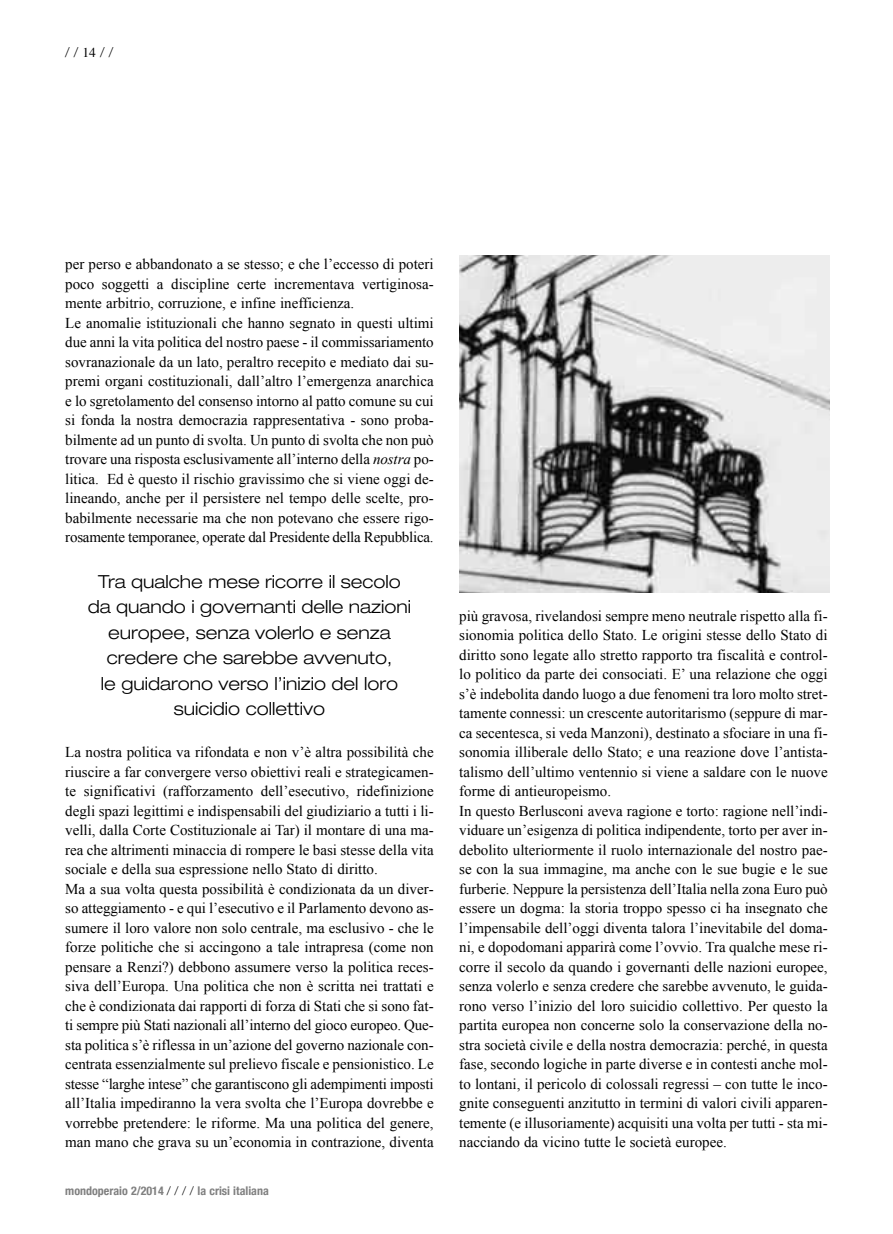
<style>
.page{position:relative;width:893px;height:1234px;background:#fff}
.page>*{position:absolute;margin:0;border:0;box-sizing:border-box;transform-origin:0 0}
.t1{font:300 expanded 18px/25.5px "Helvetica Neue";color:#000;text-align:center}
.t2{font:15px/19.5px "Times New Roman";color:#000}
.t3{font:300 13.5px "Helvetica Neue";color:#000}
.t4{font:700 condensed 12px "Helvetica Neue";color:#808080}
.s1{font-family:"Times";font-weight:400}
.s2{font-style:italic}
.s3{font-weight:300;font-stretch:normal;color:#000}
</style>
<div class="page">
<img style="left:459px;top:255px;width:370px;height:337px">
<p class="t3" style="left:65px;top:44px;width:50px">//<span class="s1">14</span>//</p>
<p class="t2" style="left:65px;top:254px;width:370px">per perso e abbandonato a se stesso; e che l’eccesso di poteri poco soggetti a discipline certe incrementava vertiginosa&shy;mente arbitrio, corruzione, e infine inefficienza.<br>Le anomalie istituzionali che hanno segnato in questi ultimi due anni la vita politica del nostro paese - il commissariamento sovranazionale da un lato, peraltro recepito e mediato dai su&shy;premi organi costituzionali, dall’altro l’emergenza anarchica e lo sgretolamento del consenso intorno al patto comune su cui si fonda la nostra democrazia rappresentativa - sono proba&shy;bilmente ad un punto di svolta. Un punto di svolta che non può trovare una risposta esclusivamente all’interno della <span class="s2">nostra</span> po&shy;litica. Ed è questo il rischio gravissimo che si viene oggi de&shy;lineando, anche per il persistere nel tempo delle scelte, pro&shy;babilmente necessarie ma che non potevano che essere rigo&shy;rosamente temporanee, operate dal Presidente della Repubblica.</p>
<p class="t1" style="left:88px;top:570px;width:325px">Tra qualche mese ricorre il secolo da quando i governanti delle nazioni europee, senza volerlo e senza credere che sarebbe avvenuto,<br>le guidarono verso l’inizio del loro suicidio collettivo</p>
<p class="t2" style="left:65px;top:742px;width:370px">La nostra politica va rifondata e non v’è altra possibilità che riuscire a far convergere verso obiettivi reali e strategicamen&shy;te significativi (rafforzamento dell’esecutivo, ridefinizione degli spazi legittimi e indispensabili del giudiziario a tutti i li&shy;velli, dalla Corte Costituzionale ai Tar) il montare di una ma&shy;rea che altrimenti minaccia di rompere le basi stesse della vita sociale e della sua espressione nello Stato di diritto.<br>Ma a sua volta questa possibilità è condizionata da un diver&shy;so atteggiamento - e qui l’esecutivo e il Parlamento devono as&shy;sumere il loro valore non solo centrale, ma esclusivo - che le forze politiche che si accingono a tale intrapresa (come non pensare a Renzi?) debbono assumere verso la politica reces&shy;siva dell’Europa. Una politica che non è scritta nei trattati e che è condizionata dai rapporti di forza di Stati che si sono fat&shy;ti sempre più Stati nazionali all’interno del gioco europeo. Que&shy;sta politica s’è riflessa in un’azione del governo nazionale con&shy;centrata essenzialmente sul prelievo fiscale e pensionistico. Le stesse “larghe intese” che garantiscono gli adempimenti imposti all’Italia impediranno la vera svolta che l’Europa dovrebbe e vorrebbe pretendere: le riforme. Ma una politica del genere, man mano che grava su un’economia in contrazione, diventa</p>
<p class="t4" style="left:65px;top:1182px;width:205px">mondoperaio 2/2014 <span class="s3">/ / / /</span> la crisi italiana</p>
<p class="t2" style="left:459px;top:605px;width:370px">più gravosa, rivelandosi sempre meno neutrale rispetto alla fi&shy;sionomia politica dello Stato. Le origini stesse dello Stato di diritto sono legate allo stretto rapporto tra fiscalità e control&shy;lo politico da parte dei consociati. E’ una relazione che oggi s’è indebolita dando luogo a due fenomeni tra loro molto stret&shy;tamente connessi: un crescente autoritarismo (seppure di mar&shy;ca secentesca, si veda Manzoni), destinato a sfociare in una fi&shy;sonomia illiberale dello Stato; e una reazione dove l’antista&shy;talismo dell’ultimo ventennio si viene a saldare con le nuove forme di antieuropeismo.<br>In questo Berlusconi aveva ragione e torto: ragione nell’indi&shy;viduare un’esigenza di politica indipendente, torto per aver in&shy;debolito ulteriormente il ruolo internazionale del nostro pae&shy;se con la sua immagine, ma anche con le sue bugie e le sue furberie. Neppure la persistenza dell’Italia nella zona Euro può essere un dogma: la storia troppo spesso ci ha insegnato che l’impensabile dell’oggi diventa talora l’inevitabile del doma&shy;ni, e dopodomani apparirà come l’ovvio. Tra qualche mese ri&shy;corre il secolo da quando i governanti delle nazioni europee, senza volerlo e senza credere che sarebbe avvenuto, le guida&shy;rono verso l’inizio del loro suicidio collettivo. Per questo la partita europea non concerne solo la conservazione della no&shy;stra società civile e della nostra democrazia: perché, in questa fase, secondo logiche in parte diverse e in contesti anche mol&shy;to lontani, il pericolo di colossali regressi – con tutte le inco&shy;gnite conseguenti anzitutto in termini di valori civili apparen&shy;temente (e illusoriamente) acquisiti una volta per tutti - sta mi&shy;nacciando da vicino tutte le società europee.</p>
</div>
